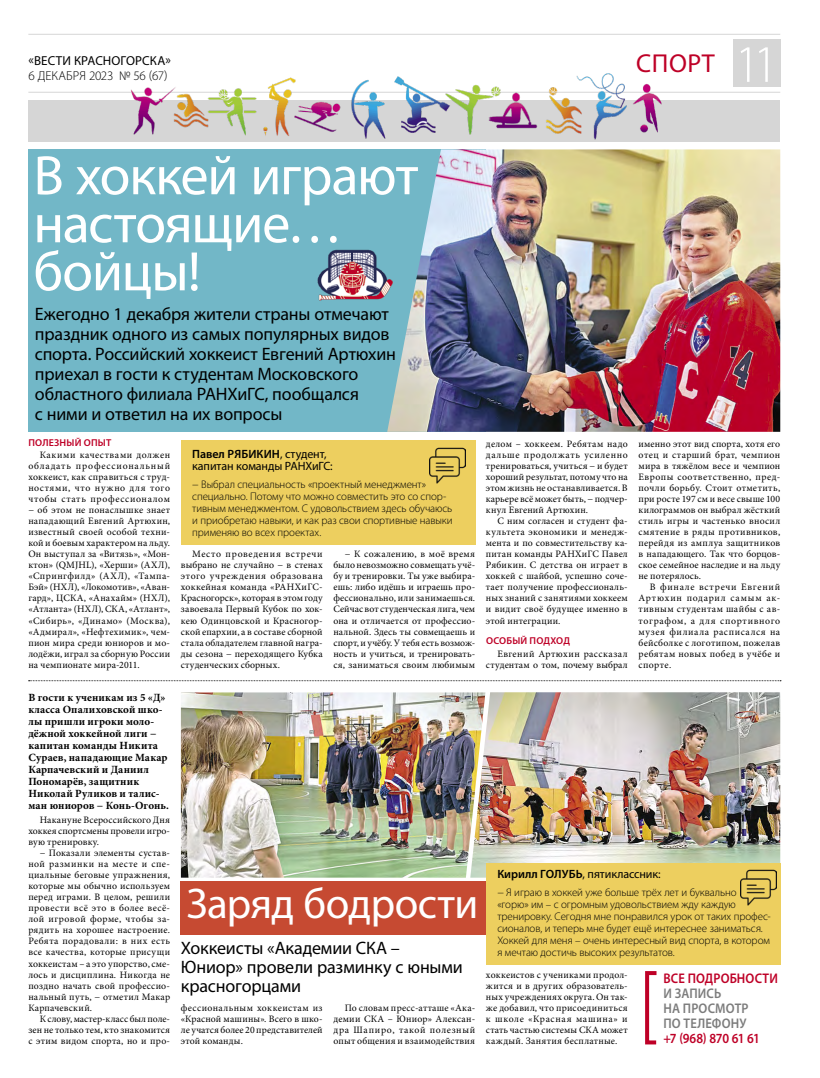
<style>
.page{position:relative;width:820px;height:1078px;background:#fff}
.page>*{position:absolute;margin:0;border:0;box-sizing:border-box;transform-origin:0 0}
.t1{font:56px/48px "Myriad Pro";letter-spacing:-.02em;color:#fff}
.t2{font:300 53px "Myriad Pro";color:#fff}
.t3{font:43px "Myriad Pro";letter-spacing:-.01em;color:#fff}
.t4{font:26px "Myriad Pro";letter-spacing:.02em;color:#be0027}
.t5{font:18px/20px "Myriad Pro";letter-spacing:-.01em;color:#000}
.t6{font:600 14px/15px "Myriad Pro";letter-spacing:.01em;color:#7c7c7c;scale:.9 1}
.t7{font:600 14px "Myriad Pro";letter-spacing:.005em;color:#be0027;scale:.9 1}
.t8{font:600 14px "Myriad Pro";letter-spacing:-.025em;color:#be0027;scale:.9 1}
.t9{font:13px "Myriad Pro";letter-spacing:.01em;color:#000}
.t10{font:300 13px "Myriad Pro";letter-spacing:-.005em;color:#000}
.t11{font:12px/12px "Myriad Pro";letter-spacing:-.01em;color:#000}
.t12{font:300 11px/12px "Myriad Pro";letter-spacing:-.005em;color:#000}
.t13{font:700 11px/12px "Minion Pro";letter-spacing:.015em;color:#000}
.t14{font:600 10px "Myriad Pro";letter-spacing:.015em;color:#be0027}
.t15{font:9.8px/11.1px "Minion Pro";letter-spacing:.02em;color:#000;text-align:justify}
.s1{font-weight:600}
</style>
<div class="page">
<hr style="left:28px;top:92px;width:752px;height:1px;background:#d6d6d6">
<hr style="left:28px;top:34px;width:752px;height:1px;background:#d6d6d6">
<div style="left:732px;top:40px;width:48px;height:47px;background:#d6d6d6"></div>
<div style="left:181px;top:881px;width:305px;height:53px;background:#c64a32"></div>
<div style="left:28px;top:149px;width:458px;height:282px;background:#72b7c7"></div>
<div style="left:28px;top:100px;width:752px;height:41px;background:#d6d6d6"></div>
<img style="left:392px;top:73px;width:271px;height:67px">
<img style="left:125px;top:77px;width:262px;height:65px">
<img style="left:387px;top:149px;width:393px;height:282px">
<img style="left:317px;top:247px;width:79px;height:54px">
<div style="left:181px;top:440px;width:294px;height:105px;background:#edcf5f"></div>
<img style="left:429px;top:447px;width:36px;height:36px">
<svg style="left:29px;top:680px;width:751px;height:1px"></svg>
<img style="left:485px;top:692px;width:295px;height:185px">
<img style="left:181px;top:692px;width:304px;height:185px">
<div style="left:486px;top:862px;width:294px;height:102px;background:#edcf5f"></div>
<img style="left:740px;top:869px;width:36px;height:36px">
<svg style="left:645px;top:971px;width:12px;height:74px"></svg>
<h3 class="t9" style="left:29px;top:53px;width:144px">«ВЕСТИ КРАСНОГОРСКА»</h3>
<h3 class="t10" style="left:28px;top:68px;width:140px">6 ДЕКАБРЯ 2023 № 56 (67)</h3>
<h3 class="t4" style="left:636px;top:47px;width:80px">СПОРТ</h3>
<h2 class="t2" style="left:734px;top:32px;width:46px">11</h2>
<h1 class="t1" style="left:33px;top:150px;width:386px">В хоккей играют настоящие… бойцы!</h1>
<p class="t5" style="left:35px;top:304px;width:362px">Ежегодно 1 декабря жители страны отмечают праздник одного из самых популярных видов спорта. Российский хоккеист Евгений Артюхин приехал в гости к студентам Московского областного филиала РАНХиГС, пообщался<br>с ними и ответил на их вопросы</p>
<p class="t14" style="left:28px;top:435px;width:84px">ПОЛЕЗНЫЙ ОПЫТ</p>
<p class="t15" style="left:28px;top:449px;width:143px;text-indent:11px">Какими качествами должен обладать профессиональный хоккеист, как справиться с труд&shy;ностями, что нужно для того чтобы стать профессионалом − об этом не понаслышке знает нападающий Евгений Артюхин, известный своей особой техни&shy;кой и боевым характером на льду.<br>Он выступал за «Витязь», «Мон&shy;ктон» (QMJHL), «Херши» (АХЛ), «Спрингфилд» (АХЛ), «Тампа-Бэй» (НХЛ), «Локомотив», «Аван&shy;гард», ЦСКА, «Анахайм» (НХЛ), «Атланта» (НХЛ), СКА, «Атлант», «Сибирь», «Динамо» (Москва), «Адмирал», «Нефтехимик», чем&shy;пион мира среди юниоров и мо&shy;лодёжи, играл за сборную России на чемпионате мира-2011.</p>
<p class="t11" style="left:192px;top:447px;width:142px"><span class="s1">Павел РЯБИКИН</span>, студент, капитан команды РАНХиГС:</p>
<p class="t12" style="left:192px;top:478px;width:262px">− Выбрал специальность «проектный менеджмент» специально. Потому что можно совместить это со спор&shy;тивным менеджментом. С удовольствием здесь обучаюсь и приобретаю навыки, и как раз свои спортивные навыки применяю во всех проектах.</p>
<p class="t15" style="left:181px;top:548px;width:143px;text-indent:11px">Место проведения встречи выбрано не случайно − в стенах этого учреждения образована хоккейная команда «РАНХиГС-Красногорск», которая в этом году завоевала Первый Кубок по хок&shy;кею Одинцовской и Красногор&shy;ской епархии, а в составе сборной стала обладателем главной награ&shy;ды сезона − переходящего Кубка студенческих сборных.</p>
<p class="t15" style="left:333px;top:548px;width:143px;text-indent:11px">− К сожалению, в моё время было невозможно совмещать учё&shy;бу и тренировки. Ты уже выбира&shy;ешь: либо идёшь и играешь про&shy;фессионально, или занимаешься.<br>Сейчас вот студенческая лига, чем она и отличается от профессио&shy;нальной. Здесь ты совмещаешь и спорт, и учёбу. У тебя есть возмож&shy;ность и учиться, и тренировать&shy;ся, заниматься своим любимым</p>
<p class="t13" style="left:28px;top:691px;width:142px">В гости к ученикам из 5 «Д» класса Опалиховской шко&shy;лы пришли игроки моло&shy;дёжной хоккейной лиги − капитан команды Никита<br>Сураев, нападающие Макар<br>Карпачевский и Даниил<br>Пономарёв, защитник<br>Николай Руликов и талис&shy;ман юниоров − Конь-Огонь.</p>
<p class="t15" style="left:28px;top:813px;width:143px;text-indent:11px">Накануне Всероссийского Дня хоккея спортсмены провели игро&shy;вую тренировку.</p>
<p class="t15" style="left:28px;top:847px;width:143px;text-indent:11px">− Показали элементы сустав&shy;ной разминки на месте и спе&shy;циальные беговые упражнения, которые мы обычно используем перед играми. В целом, решили провести всё это в более весё&shy;лой игровой форме, чтобы за&shy;рядить на хорошее настроение.<br>Ребята порадовали: в них есть все качества, которые присущи хоккеистам – а это упорство, сме&shy;лось и дисциплина. Никогда не поздно начать свой профессио&shy;нальный путь, − отметил Макар Карпачевский.</p>
<p class="t15" style="left:28px;top:1012px;width:143px;text-indent:11px">К слову, мастер-класс был поле&shy;зен не только тем, кто знакомится с этим видом спорта, но и про-</p>
<p class="t15" style="left:181px;top:1001px;width:143px">фессиональным хоккеистам из «Красной машины». Всего в шко&shy;ле учатся более 20 представителей этой команды.</p>
<p class="t15" style="left:333px;top:1001px;width:143px;text-indent:11px">По словам пресс-атташе «Ака&shy;демии СКА – Юниор» Алексан&shy;дра Шапиро, такой полезный опыт общения и взаимодействия</p>
<h3 class="t3" style="left:186px;top:877px;width:293px">Заряд бодрости</h3>
<h3 class="t5" style="left:181px;top:938px;width:283px;line-height:19px">Хоккеисты «Академии СКА –<br>Юниор» провели разминку с юными красногорцами</h3>
<p class="t15" style="left:486px;top:438px;width:143px">делом – хоккеем. Ребятам надо дальше продолжать усиленно тренироваться, учиться − и будет хороший результат, потому что на этом жизнь не останавливается. В карьере всё может быть, − подчер&shy;кнул Евгений Артюхин.</p>
<p class="t15" style="left:486px;top:515px;width:143px;text-indent:11px">С ним согласен и студент фа&shy;культета экономики и менедж&shy;мента и по совместительству ка&shy;питан команды РАНХиГС Павел Рябикин. С детства он играет в хоккей с шайбой, успешно соче&shy;тает получение профессиональ&shy;ных знаний с занятиями хоккеем и видит своё будущее именно в этой интеграции.</p>
<p class="t14" style="left:486px;top:633px;width:85px">ОСОБЫЙ ПОДХОД</p>
<p class="t15" style="left:486px;top:648px;width:143px;text-align:right">Евгений Артюхин рассказал студентам о том, почему выбрал</p>
<p class="t15" style="left:638px;top:438px;width:143px">именно этот вид спорта, хотя его отец и старший брат, чемпион мира в тяжёлом весе и чемпион Европы соответственно, пред&shy;почли борьбу. Стоит отметить, при росте 197 см и весе свыше 100 килограммов он выбрал жёсткий стиль игры и частенько вносил смятение в ряды противников, перейдя из амплуа защитников в нападающего. Так что борцов&shy;ское семейное наследие и на льду не потерялось.</p>
<p class="t15" style="left:638px;top:581px;width:143px;text-indent:11px">В финале встречи Евгений Артюхин подарил самым ак&shy;тивным студентам шайбы с ав&shy;тографом, а для спортивного музея филиала расписался на бейсболке с логотипом, пожелав ребятам новых побед в учёбе и спорте.</p>
<p class="t11" style="left:497px;top:867px;width:165px"><span class="s1">Кирилл ГОЛУБЬ</span>, пятиклассник:</p>
<p class="t12" style="left:497px;top:886px;width:275px">− Я играю в хоккей уже больше трёх лет и буквально<br>«горю» им – с огромным удовольствием жду каждую тренировку. Сегодня мне понравился урок от таких профес&shy;сионалов, и теперь мне будет ещё интереснее заниматься.<br>Хоккей для меня – очень интересный вид спорта, в котором я мечтаю достичь высоких результатов.</p>
<p class="t15" style="left:486px;top:968px;width:143px">хоккеистов с учениками продол&shy;жится и в других образователь&shy;ных учреждениях округа. Он так&shy;же добавил, что присоединиться к школе «Красная машина» и стать частью системы СКА может каждый. Занятия бесплатные.</p>
<h3 class="t7" style="left:663px;top:969px;width:129px">ВСЕ ПОДРОБНОСТИ</h3>
<h3 class="t6" style="left:663px;top:985px;width:96px">И ЗАПИСЬ<br>НА ПРОСМОТР<br>ПО ТЕЛЕФОНУ</h3>
<h3 class="t8" style="left:663px;top:1029px;width:109px">+7 (968) 870 61 61</h3>
</div>
